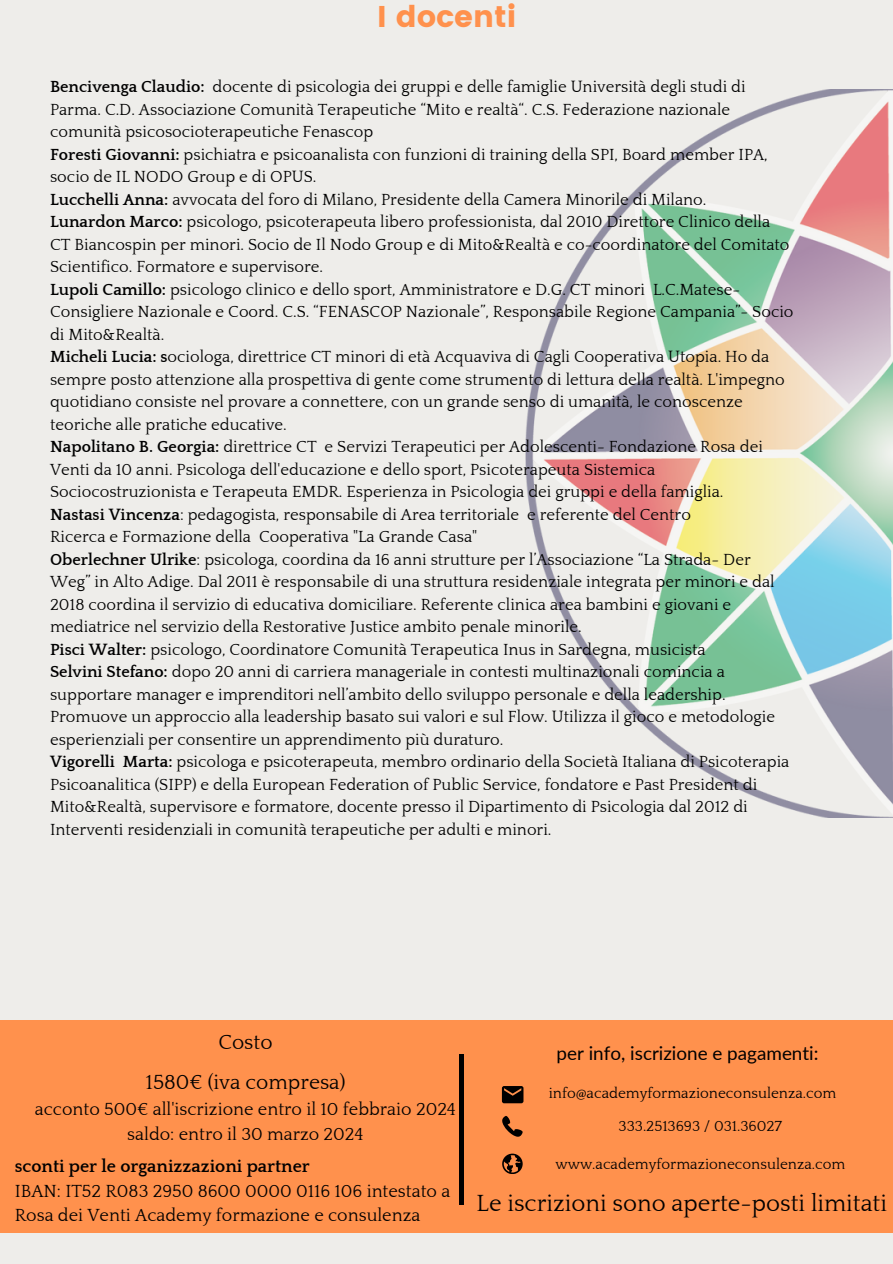
<style>
.page{position:relative;width:893px;height:1264px;background:#fff}
.page>*{position:absolute;margin:0;border:0;box-sizing:border-box;transform-origin:0 0}
.t1{font:30px "Poppins";color:#ff914d}
.t2{font:24px "Quattrocento";color:#000}
.t3{font:21px "Quattrocento";color:#000}
.t4{font:18.9px "Lato";color:#000}
.t5{font:18px/24.8px "Quattrocento";color:#000}
.t6{font:700 18px "Quattrocento";color:#000}
.t7{font:16.5px/22.5px "Quattrocento";color:#000}
.t8{font:15px "Quattrocento";color:#000}
.s1{font-weight:700}
</style>
<div class="page">
<div style="left:0;top:0;width:892px;height:1263px;background:#eeedea"></div>
<div style="left:0;top:1020px;width:892px;height:213px;background:#ff914d"></div>
<svg style="left:502px;top:1116px;width:20px;height:20px"></svg>
<hr style="left:459px;top:1054px;width:4px;height:150px;background:#000">
<img style="left:525px;top:89px;width:367px;height:728px">
<svg style="left:502px;top:1153px;width:20px;height:20px"></svg>
<svg style="left:502px;top:1086px;width:21px;height:17px"></svg>
<p class="t1" style="left:377px;top:-1px;width:141px">I docenti</p>
<p class="t7" style="left:50px;top:76px;width:697px"><span class="s1">Bencivenga Claudio:</span> docente di psicologia dei gruppi e delle famiglie Università degli studi di<br>Parma. C.D. Associazione Comunità Terapeutiche “Mito e realtà“. C.S. Federazione nazionale comunità psicosocioterapeutiche Fenascop</p>
<p class="t7" style="left:50px;top:143px;width:719px"><span class="s1">Foresti Giovanni:</span> psichiatra e psicoanalista con funzioni di training della SPI, Board member IPA, socio de IL NODO Group e di OPUS.</p>
<p class="t7" style="left:50px;top:188px;width:658px"><span class="s1">Lucchelli Anna:</span> avvocata del foro di Milano, Presidente della Camera Minorile di Milano.</p>
<p class="t7" style="left:50px;top:211px;width:741px"><span class="s1">Lunardon Marco:</span> psicologo, psicoterapeuta libero professionista, dal 2010 Direttore Clinico della<br>CT Biancospin per minori. Socio de Il Nodo Group e di Mito&amp;Realtà e co-coordinatore del Comitato<br>Scientifico. Formatore e supervisore.</p>
<p class="t7" style="left:50px;top:278px;width:745px"><span class="s1">Lupoli Camillo:</span> psicologo clinico e dello sport, Amministratore e D.G. CT minori L.C.Matese-<br>Consigliere Nazionale e Coord. C.S. “FENASCOP Nazionale”, Responsabile Regione Campania”- Socio di Mito&amp;Realtà.</p>
<p class="t7" style="left:50px;top:346px;width:736px"><span class="s1">Micheli Lucia: s</span>ociologa, direttrice CT minori di età Acquaviva di Cagli Cooperativa Utopia. Ho da sempre posto attenzione alla prospettiva di gente come strumento di lettura della realtà. L'impegno quotidiano consiste nel provare a connettere, con un grande senso di umanità, le conoscenze teoriche alle pratiche educative.</p>
<p class="t7" style="left:50px;top:436px;width:714px"><span class="s1">Napolitano B. Georgia:</span> direttrice CT e Servizi Terapeutici per Adolescenti- Fondazione Rosa dei<br>Venti da 10 anni. Psicologa dell'educazione e dello sport, Psicoterapeuta Sistemica<br>Sociocostruzionista e Terapeuta EMDR. Esperienza in Psicologia dei gruppi e della famiglia.</p>
<p class="t7" style="left:50px;top:503px;width:642px"><span class="s1">Nastasi Vincenza</span>: pedagogista, responsabile di Area territoriale e referente del Centro</p>
<p class="t7" style="left:50px;top:526px;width:428px">Ricerca e Formazione della Cooperativa "La Grande Casa"</p>
<p class="t7" style="left:50px;top:548px;width:726px"><span class="s1">Oberlechner Ulrike</span>: psicologa, coordina da 16 anni strutture per l’Associazione “La Strada- Der Weg” in Alto Adige. Dal 2011 è responsabile di una struttura residenziale integrata per minori e dal 2018 coordina il servizio di educativa domiciliare. Referente clinica area bambini e giovani e mediatrice nel servizio della Restorative Justice ambito penale minorile.</p>
<p class="t7" style="left:50px;top:638px;width:657px"><span class="s1">Pisci Walter:</span> psicologo, Coordinatore Comunità Terapeutica Inus in Sardegna, musicista</p>
<p class="t7" style="left:50px;top:661px;width:726px"><span class="s1">Selvini Stefano:</span> dopo 20 anni di carriera manageriale in contesti multinazionali comincia a supportare manager e imprenditori nell’ambito dello sviluppo personale e della leadership.<br>Promuove un approccio alla leadership basato sui valori e sul Flow. Utilizza il gioco e metodologie esperienziali per consentire un apprendimento più duraturo.</p>
<p class="t7" style="left:50px;top:751px;width:740px"><span class="s1">Vigorelli Marta:</span> psicologa e psicoterapeuta, membro ordinario della Società Italiana di Psicoterapia Psicoanalitica (SIPP) e della European Federation of Public Service, fondatore e Past President di Mito&amp;Realtà, supervisore e formatore, docente presso il Dipartimento di Psicologia dal 2012 di Interventi residenziali in comunità terapeutiche per adulti e minori.</p>
<p class="t3" style="left:218px;top:1031px;width:56px">Costo</p>
<p class="t3" style="left:146px;top:1071px;width:201px">1580€ (iva compresa)</p>
<p class="t5" style="left:35px;top:1097px;width:422px">acconto 500€ all'iscrizione entro il 10 febbraio 2024</p>
<p class="t5" style="left:127px;top:1122px;width:238px">saldo: entro il 30 marzo 2024</p>
<p class="t6" style="left:15px;top:1156px;width:296px">sconti per le organizzazioni partner</p>
<p class="t5" style="left:15px;top:1178px;width:437px">IBAN: IT52 R083 2950 8600 0000 0116 106 intestato a<br>Rosa dei Venti Academy formazione e consulenza</p>
<p class="t4" style="left:556px;top:1041px;width:263px">per info, iscrizione e pagamenti:</p>
<p class="t8" style="left:548px;top:1084px;width:289px">info@academyformazioneconsulenza.com</p>
<p class="t8" style="left:618px;top:1118px;width:165px">333.2513693 / 031.36027</p>
<p class="t8" style="left:555px;top:1156px;width:291px">www.academyformazioneconsulenza.com</p>
<p class="t2" style="left:476px;top:1190px;width:412px">Le iscrizioni sono aperte-posti limitati</p>
</div>
